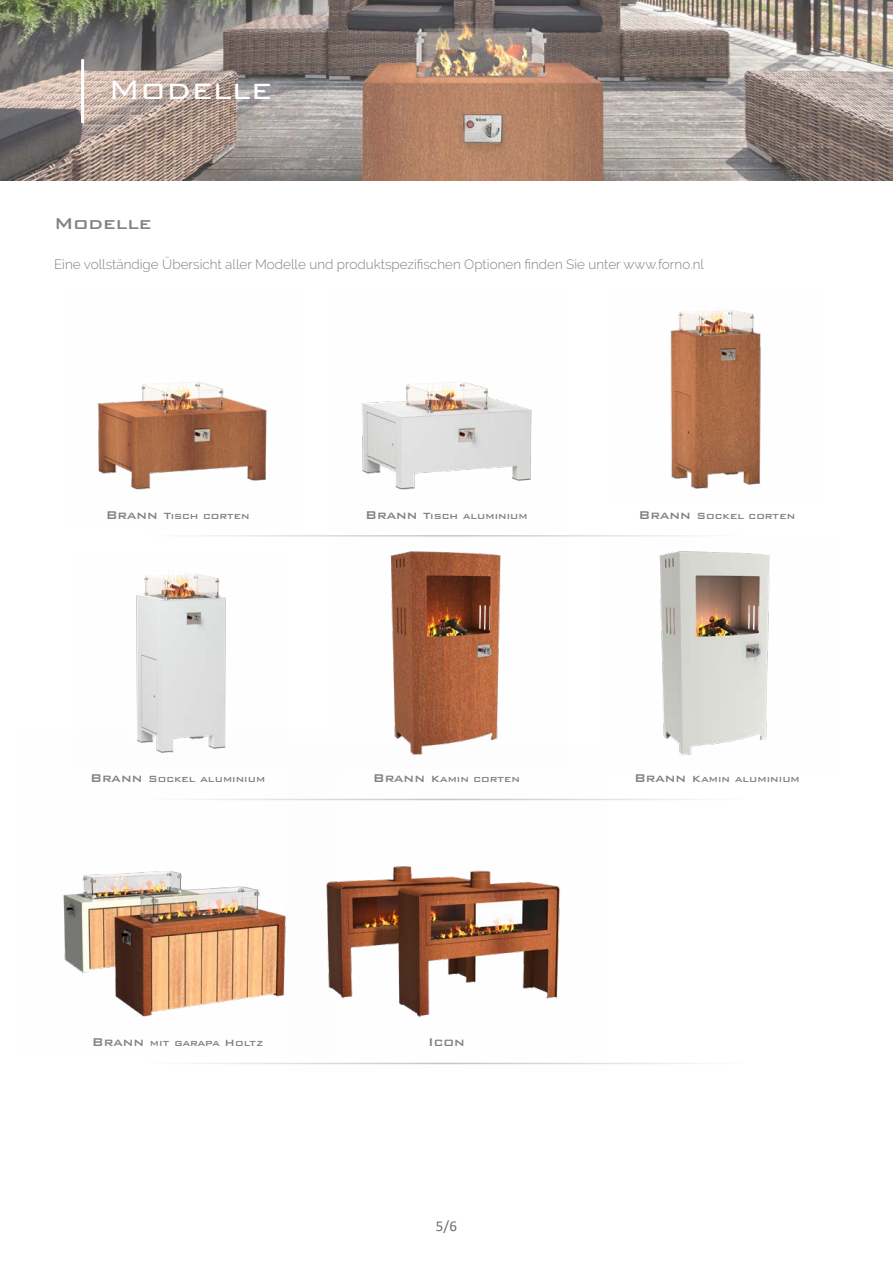
<style>
.page{position:relative;width:893px;height:1263px;background:#fff}
.page>*{position:absolute;margin:0;border:0;box-sizing:border-box;transform-origin:0 0}
.t1{font:300 36px "Bank Gothic BT";color:#fff}
.t2{font:500 21px "Bank Gothic BT";color:#808285}
.t3{font:500 15px "Bank Gothic BT";color:#808285}
.t4{font:15px "Calibri";color:#6c6d70}
.t5{font:300 13.5px "Raleway";color:#808285}
.t6{font:500 12px "Bank Gothic BT";color:#808285}
.s1{font-size:15px}
</style>
<div class="page">
<img style="left:0;top:0;width:893px;height:180px">
<img style="left:63px;top:871px;width:221px;height:146px">
<img style="left:98px;top:382px;width:169px;height:108px">
<img style="left:284px;top:798px;width:300px;height:267px">
<img style="left:362px;top:382px;width:170px;height:108px">
<img style="left:670px;top:308px;width:91px;height:181px">
<img style="left:136px;top:573px;width:90px;height:180px">
<img style="left:390px;top:551px;width:111px;height:204px">
<img style="left:659px;top:551px;width:111px;height:204px">
<hr style="left:146px;top:535px;width:601px;height:1px;background:#c5c6c8">
<hr style="left:146px;top:799px;width:601px;height:1px;background:#c5c6c8">
<hr style="left:146px;top:1063px;width:601px;height:1px;background:#c5c6c8">
<hr style="left:81px;top:59px;width:3px;height:64px;background:#fff">
<h1 class="t1" style="left:108px;top:70px;width:165px">Modelle</h1>
<h2 class="t2" style="left:54px;top:212px;width:99px">Modelle</h2>
<p class="t5" style="left:54px;top:256px;width:651px">Eine vollständige Übersicht aller Modelle und produktspezifischen Optionen finden Sie unter www.forno.nl</p>
<p class="t6" style="left:106px;top:509px;width:146px"><span class="s1">Brann</span> Tisch corten</p>
<p class="t6" style="left:365px;top:509px;width:164px"><span class="s1">Brann</span> Tisch aluminium</p>
<p class="t6" style="left:639px;top:509px;width:158px"><span class="s1">Brann</span> Sockel corten</p>
<p class="t6" style="left:90px;top:773px;width:177px"><span class="s1">Brann</span> Sockel aluminium</p>
<p class="t6" style="left:634px;top:773px;width:167px"><span class="s1">Brann</span> Kamin aluminium</p>
<p class="t6" style="left:373px;top:773px;width:149px"><span class="s1">Brann</span> Kamin corten</p>
<p class="t6" style="left:92px;top:1037px;width:173px"><span class="s1">Brann</span> mit garapa Holtz</p>
<p class="t3" style="left:428px;top:1034px;width:38px">Icon</p>
<p class="t4" style="left:436px;top:1216px;width:22px">5/6</p>
</div>
